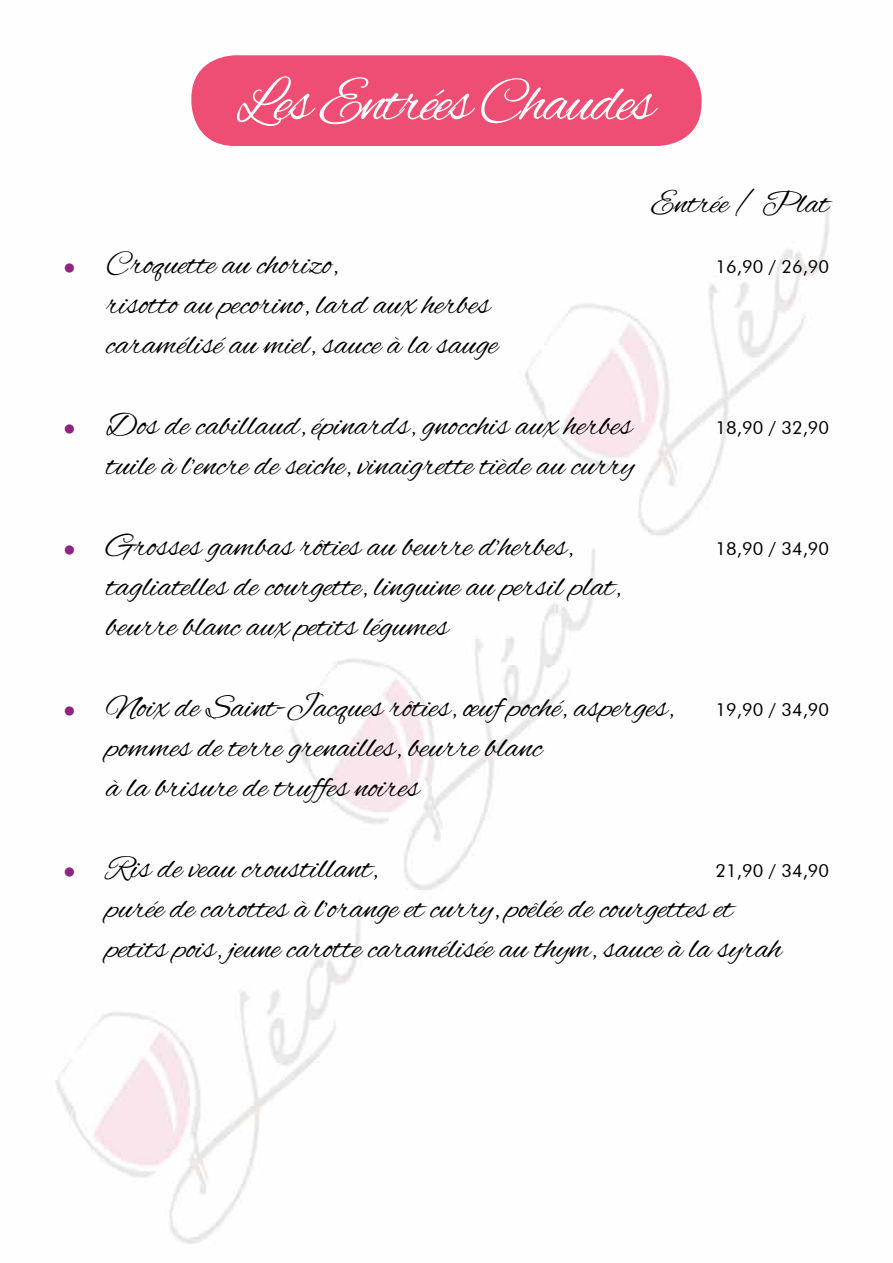
<style>
.page{position:relative;width:893px;height:1263px;background:#fff}
.page>*{position:absolute;margin:0;border:0;box-sizing:border-box;transform-origin:0 0}
.t1{font:63px "Alex Brush";letter-spacing:-.04em;color:#fff}
.t2{font:33.6px/40.2px "Alex Brush";color:#000}
.t3{font:18px "Futura BT";color:#000}
.s1{font-size:21.15px;color:#8e2480}
.s2{font-family:"Futura BT";font-size:18px}
</style>
<div class="page">
<img style="left:55px;top:55px;width:774px;height:1189px">
<div style="left:191px;top:55px;width:511px;height:91px;background:#ef4e74;border-radius:44px"></div>
<h1 class="t1" style="left:237px;top:67px;width:419px">Les Entrées Chaudes</h1>
<p class="t2" style="left:651px;top:185px;width:179px">Entrée / Plat</p>
<p class="t2" style="left:64px;top:246px;width:276px"><span class="s1">•</span> Croquette au chorizo,</p>
<p class="t3" style="left:715px;top:256px;width:115px">16,90 / 26,90</p>
<p class="t2" style="left:106px;top:286px;width:393px">risotto au pecorino, lard aux herbes caramélisé au miel, sauce à la sauge</p>
<p class="t2" style="left:64px;top:407px;width:570px"><span class="s1">•</span> Dos de cabillaud, épinards, gnocchis aux herbes</p>
<p class="t3" style="left:715px;top:417px;width:115px">18,90 / 32,90</p>
<p class="t2" style="left:106px;top:447px;width:529px">tuile à l’encre de seiche, vinaigrette tiède au curry</p>
<p class="t2" style="left:64px;top:528px;width:511px"><span class="s1">•</span> Grosses gambas rôties au beurre d’herbes,</p>
<p class="t3" style="left:715px;top:537px;width:115px">18,90 / 34,90</p>
<p class="t2" style="left:106px;top:568px;width:516px">tagliatelles de courgette, linguine au persil plat, beurre blanc aux petits légumes</p>
<p class="t2" style="left:106px;top:689px;width:724px;text-indent:-43px"><span class="s1">•</span> Noix de Saint-Jacques rôties, œuf poché, asperges, <span class="s2">19,90 / 34,90 </span>pommes de terre grenailles, beurre blanc<br>à la brisure de truffes noires</p>
<p class="t2" style="left:64px;top:850px;width:316px"><span class="s1">•</span> Ris de veau croustillant,</p>
<p class="t3" style="left:715px;top:859px;width:115px">21,90 / 34,90</p>
<p class="t2" style="left:106px;top:890px;width:677px">purée de carottes à l’orange et curry, poêlée de courgettes et petits pois, jeune carotte caramélisée au thym, sauce à la syrah</p>
</div>
